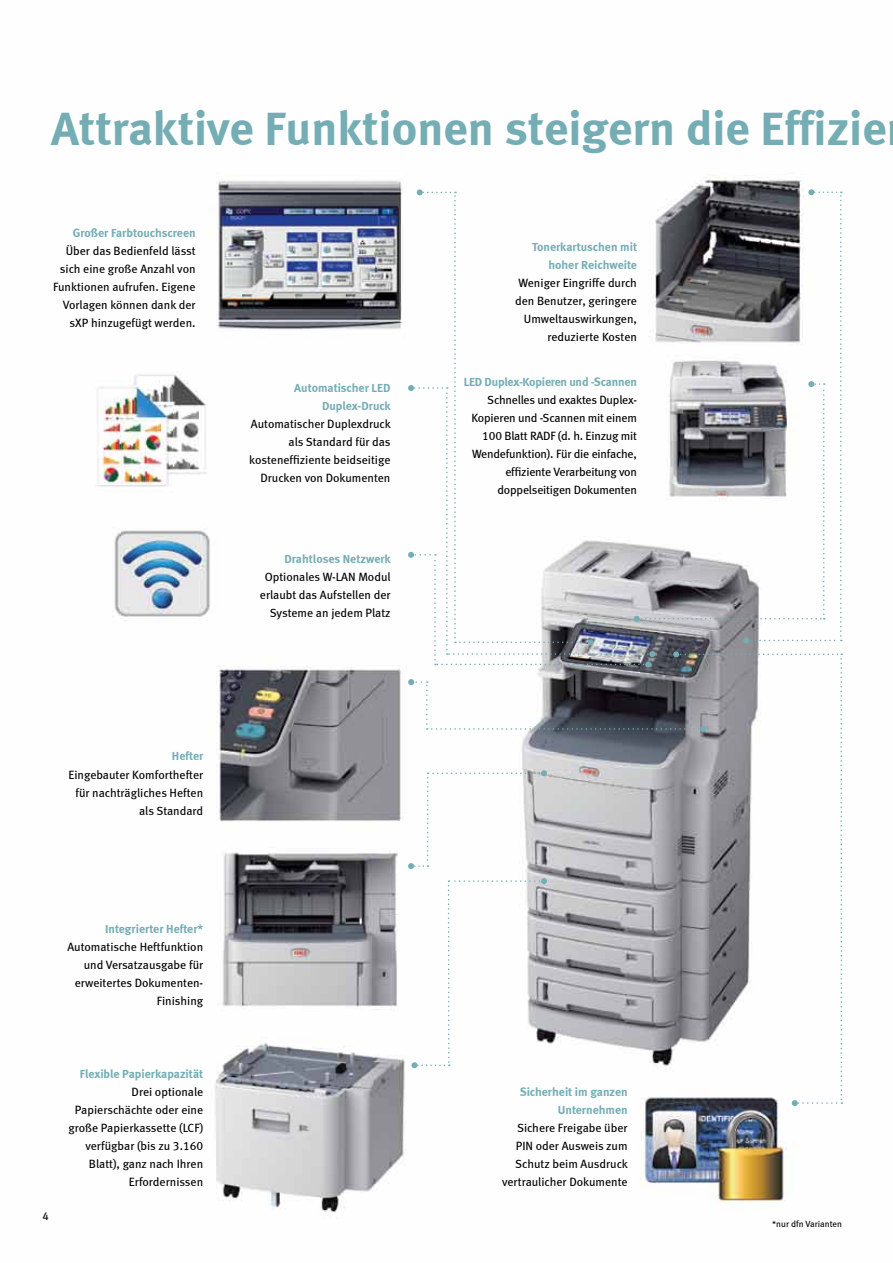
<style>
.page{position:relative;width:893px;height:1263px;background:#fff}
.page>*{position:absolute;margin:0;border:0;box-sizing:border-box;transform-origin:0 0}
.t1{font:48px "Meta Bold LF";color:#74adb4}
.t2{font:12px/18px "Meta Book LF";color:#000;text-align:right}
.t3{font:12px/18px "Meta Bold LF";color:#74adb4;text-align:right}
.t4{font:11.25px "Meta Book LF";color:#000}
.t5{font:9px "Meta Book LF";color:#000}
</style>
<div class="page">
<img style="left:95px;top:174px;width:748px;height:1045px">
<svg style="left:408px;top:189px;width:434px;height:917px"></svg>
<h1 class="t1" style="left:51px;top:100px;width:837px">Attraktive Funktionen steigern die Effizie</h1>
<p class="t3" style="left:73px;top:223px;width:124px">Großer Farbtouchscreen</p>
<p class="t2" style="left:53px;top:241px;width:144px">Über das Bedienfeld lässt sich eine große Anzahl von<br>Funktionen aufrufen. Eigene<br>Vorlagen können dank der sXP hinzugefügt werden.</p>
<p class="t3" style="left:294px;top:379px;width:98px">Automatischer LED<br>Duplex-Druck</p>
<p class="t2" style="left:249px;top:415px;width:143px">Automatischer Duplexdruck als Standard für das kosteneffiziente beidseitige<br>Drucken von Dokumenten</p>
<p class="t3" style="left:284px;top:549px;width:108px">Drahtloses Netzwerk</p>
<p class="t2" style="left:260px;top:567px;width:132px">Optionales W-LAN Modul erlaubt das Aufstellen der<br>Systeme an jedem Platz</p>
<p class="t3" style="left:172px;top:747px;width:33px">Hefter</p>
<p class="t2" style="left:68px;top:765px;width:136px">Eingebauter Komforthefter für nachträgliches Heften als Standard</p>
<p class="t3" style="left:105px;top:919px;width:100px">Integrierter Hefter*</p>
<p class="t2" style="left:67px;top:937px;width:137px">Automatische Heftfunktion und Versatzausgabe für erweitertes Dokumenten-<br>Finishing</p>
<p class="t4" style="left:43px;top:1210px;width:8px">4</p>
<p class="t3" style="left:80px;top:1065px;width:125px">Flexible Papierkapazität</p>
<p class="t2" style="left:68px;top:1083px;width:136px">Drei optionale<br>Papierschächte oder eine große Papierkassette (LCF) verfügbar (bis zu 3.160<br>Blatt), ganz nach Ihren<br>Erfordernissen</p>
<p class="t3" style="left:532px;top:238px;width:106px">Tonerkartuschen mit hoher Reichweite</p>
<p class="t2" style="left:515px;top:274px;width:123px">Weniger Eingriffe durch den Benutzer, geringere<br>Umweltauswirkungen, reduzierte Kosten</p>
<p class="t3" style="left:464px;top:373px;width:175px">LED Duplex-Kopieren und -Scannen</p>
<p class="t2" style="left:471px;top:391px;width:167px">Schnelles und exaktes Duplex-<br>Kopieren und -Scannen mit einem<br>100 Blatt RADF (d. h. Einzug mit<br>Wendefunktion). Für die einfache, effiziente Verarbeitung von doppelseitigen Dokumenten</p>
<p class="t3" style="left:520px;top:1083px;width:109px">Sicherheit im ganzen<br>Unternehmen</p>
<p class="t2" style="left:502px;top:1119px;width:127px">Sichere Freigabe über<br>PIN oder Ausweis zum<br>Schutz beim Ausdruck vertraulicher Dokumente</p>
<p class="t5" style="left:772px;top:1218px;width:71px">*nur dfn Varianten</p>
</div>
